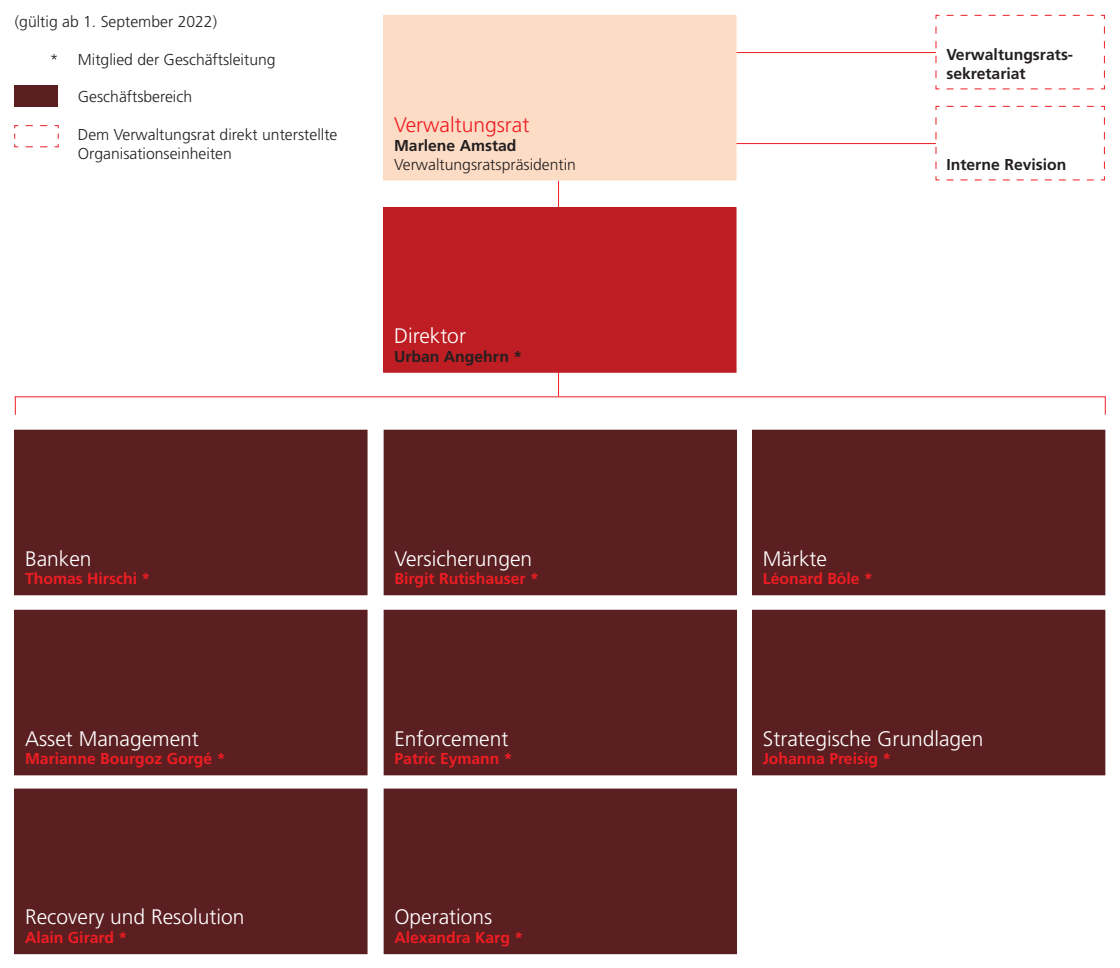
<style>
.page{position:relative;width:1120px;height:968px;background:#fff}
.page>*{position:absolute;margin:0;border:0;box-sizing:border-box;transform-origin:0 0}
.Bereich_Titel_Weiss{font:300 21px "Frutiger LT Std";color:#fff}
.Bereich_Titel_Rot{font:300 21px "Frutiger LT Std";color:#ee1d23}
.Legende{font:300 15.75px/18.9px "Frutiger LT Std";color:#231f20}
.Bereich_Name_Rot{font:700 15.75px "Frutiger LT Std";color:#ee1d23}
.Name_Normal{font:700 15.75px/18.9px "Frutiger LT Std";color:#231f20}
</style>
<div class="page">
<hr style="left:559px;top:52px;width:377px;height:1px;background:#ee1d23">
<hr style="left:559px;top:143px;width:377px;height:1px;background:#ee1d23">
<hr style="left:15px;top:396px;width:1090px;height:1px;background:#ee1d23">
<hr style="left:558px;top:181px;width:1px;height:215px;background:#ee1d23">
<svg style="left:15px;top:396px;width:1px;height:18px"></svg>
<svg style="left:1105px;top:396px;width:1px;height:18px"></svg>
<div style="left:384px;top:15px;width:352px;height:165px;background:#fddcc5"></div>
<div style="left:384px;top:208px;width:352px;height:164px;background:#be1e23"></div>
<div style="left:383px;top:207px;width:353px;height:165px;border:1px solid #be1e23"></div>
<div style="left:15px;top:430px;width:352px;height:164px;background:#5c1f21"></div>
<div style="left:14px;top:429px;width:353px;height:166px;border:1px solid #5c1f21"></div>
<div style="left:15px;top:610px;width:352px;height:164px;background:#5c1f21"></div>
<div style="left:14px;top:609px;width:353px;height:166px;border:1px solid #5c1f21"></div>
<div style="left:384px;top:430px;width:352px;height:164px;background:#5c1f21"></div>
<div style="left:384px;top:429px;width:353px;height:166px;border:1px solid #5c1f21"></div>
<div style="left:384px;top:610px;width:352px;height:164px;background:#5c1f21"></div>
<div style="left:384px;top:609px;width:353px;height:166px;border:1px solid #5c1f21"></div>
<div style="left:15px;top:789px;width:352px;height:164px;background:#5c1f21"></div>
<div style="left:14px;top:788px;width:353px;height:165px;border:1px solid #5c1f21"></div>
<div style="left:384px;top:789px;width:352px;height:164px;background:#5c1f21"></div>
<div style="left:384px;top:788px;width:353px;height:165px;border:1px solid #5c1f21"></div>
<div style="left:753px;top:430px;width:352px;height:164px;background:#5c1f21"></div>
<div style="left:752px;top:429px;width:353px;height:166px;border:1px solid #5c1f21"></div>
<div style="left:753px;top:610px;width:352px;height:164px;background:#5c1f21"></div>
<div style="left:752px;top:609px;width:353px;height:166px;border:1px solid #5c1f21"></div>
<div style="left:15px;top:85px;width:43px;height:21px;background:#5c1f21"></div>
<svg style="left:14px;top:125px;width:45px;height:23px"></svg>
<svg style="left:935px;top:14px;width:170px;height:76px"></svg>
<svg style="left:935px;top:105px;width:170px;height:76px"></svg>
<p class="Legende" style="left:15px;top:12px;width:204px">(gültig ab 1. September 2022)</p>
<p class="Legende" style="left:50px;top:50px;width:227px">* Mitglied der Geschäftsleitung</p>
<p class="Legende" style="left:78px;top:88px;width:116px">Geschäftsbereich</p>
<p class="Legende" style="left:78px;top:125px;width:261px">Dem Verwaltungsrat direkt unterstellte<br>Organisationseinheiten</p>
<p class="Bereich_Titel_Rot" style="left:394px;top:113px;width:137px">Verwaltungsrat</p>
<p class="Name_Normal" style="left:394px;top:136px;width:124px">Marlene Amstad</p>
<p class="Legende" style="left:394px;top:155px;width:184px">Verwaltungsratspräsidentin</p>
<p class="Name_Normal" style="left:946px;top:45px;width:128px">Verwaltungsrats&shy;sekretariat</p>
<p class="Name_Normal" style="left:946px;top:155px;width:122px">Interne Revision</p>
<p class="Bereich_Titel_Weiss" style="left:394px;top:324px;width:73px">Direktor</p>
<p class="Name_Normal" style="left:394px;top:347px;width:130px">Urban Angehrn *</p>
<p class="Bereich_Titel_Weiss" style="left:25px;top:546px;width:68px">Banken</p>
<p class="Bereich_Name_Rot" style="left:25px;top:569px;width:127px">Thomas Hirschi *</p>
<p class="Bereich_Titel_Weiss" style="left:394px;top:546px;width:139px">Versicherungen</p>
<p class="Bereich_Name_Rot" style="left:394px;top:569px;width:146px">Birgit Rutishauser *</p>
<p class="Bereich_Titel_Weiss" style="left:763px;top:546px;width:66px">Märkte</p>
<p class="Bereich_Name_Rot" style="left:763px;top:569px;width:111px">Léonard Bôle *</p>
<p class="Bereich_Titel_Weiss" style="left:25px;top:726px;width:175px">Asset Management</p>
<p class="Bereich_Name_Rot" style="left:25px;top:749px;width:202px">Marianne Bourgoz Gorgé *</p>
<p class="Bereich_Titel_Weiss" style="left:394px;top:726px;width:115px">Enforcement</p>
<p class="Bereich_Name_Rot" style="left:394px;top:749px;width:120px">Patric Eymann *</p>
<p class="Bereich_Titel_Weiss" style="left:763px;top:726px;width:222px">Strategische Grundlagen</p>
<p class="Bereich_Name_Rot" style="left:763px;top:749px;width:130px">Johanna Preisig *</p>
<p class="Bereich_Titel_Weiss" style="left:25px;top:905px;width:221px">Recovery und Resolution</p>
<p class="Bereich_Name_Rot" style="left:25px;top:928px;width:104px">Alain Girard *</p>
<p class="Bereich_Titel_Weiss" style="left:394px;top:905px;width:100px">Operations</p>
<p class="Bereich_Name_Rot" style="left:394px;top:928px;width:130px">Alexandra Karg *</p>
</div>
